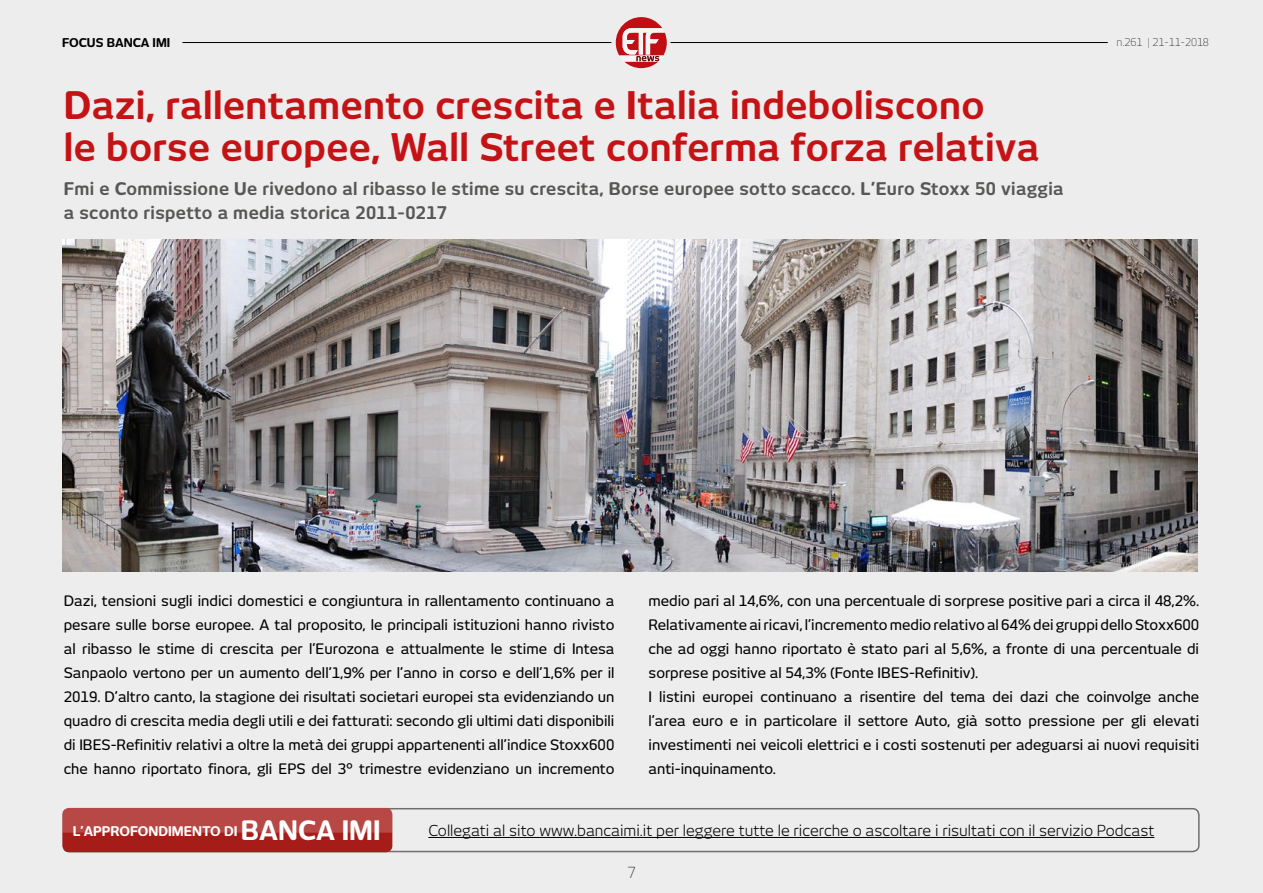
<style>
.page{position:relative;width:1263px;height:893px;background:#ededed}
.page>*{position:absolute;margin:0;border:0;box-sizing:border-box;transform-origin:0 0}
.t1{font:700 37.5px/42px "New June";letter-spacing:.01em;color:#c51315}
.t2{font:700 17.25px/24px "New June";letter-spacing:.02em;color:#575756}
.t3{font:15px "New June";color:#000}
.t4{font:15px "New June Fine";color:#000}
.t5{font:500 14.25px/24px "New June";color:#000;text-align:justify}
.t6{font:700 13.2px "New June";color:#fff}
.t7{font:700 12px "New June";color:#000}
.t8{font:10.5px "New June Fine";color:#000}
.s1{font-size:26.4px}
</style>
<div class="page">
<img style="left:62px;top:240px;width:1135px;height:331px">
<hr style="left:182px;top:42px;width:429px;height:1px;background:#000">
<hr style="left:670px;top:42px;width:438px;height:1px;background:#000">
<svg style="left:616px;top:17px;width:51px;height:51px"></svg>
<hr style="left:428px;top:837px;width:726px;height:1px;background:#000">
<div style="left:63px;top:808px;width:1136px;height:44px;border:2px solid #706f6f;border-radius:6px"></div>
<div style="left:62px;top:808px;width:330px;height:44px;background:#a61c19;border-radius:7px"></div>
<div style="left:62px;top:808px;width:330px;height:25px;background:#b74846"></div>
<p class="t7" style="left:62px;top:36px;width:110px">FOCUS BANCA IMI</p>
<p class="t8" style="left:1116px;top:36px;width:94px">n.261 | 21-11-2018</p>
<h1 class="t1" style="left:64px;top:84px;width:977px">Dazi, rallentamento crescita e Italia indeboliscono<br>le borse europee, Wall Street conferma forza relativa</h1>
<p class="t2" style="left:64px;top:177px;width:1001px">Fmi e Commissione Ue rivedono al ribasso le stime su crescita, Borse europee sotto scacco. L’Euro Stoxx 50 viaggia a sconto rispetto a media storica 2011-0217</p>
<p class="t5" style="left:64px;top:589px;width:552px">Dazi, tensioni sugli indici domestici e congiuntura in rallentamento continuano a pesare sulle borse europee. A tal proposito, le principali istituzioni hanno rivisto al ribasso le stime di crescita per l’Eurozona e attualmente le stime di Intesa Sanpaolo vertono per un aumento dell’1,9% per l’anno in corso e dell’1,6% per il 2019. D’altro canto, la stagione dei risultati societari europei sta evidenziando un quadro di crescita media degli utili e dei fatturati: secondo gli ultimi dati disponibili di IBES-Refinitiv relativi a oltre la metà dei gruppi appartenenti all’indice Stoxx600 che hanno riportato finora, gli EPS del 3° trimestre evidenziano un incremento</p>
<p class="t5" style="left:648px;top:589px;width:552px;text-align:left">medio pari al 14,6%, con una percentuale di sorprese positive pari a circa il 48,2%.<br>Relativamente ai ricavi, l’incremento medio relativo al 64% dei gruppi dello Stoxx600 che ad oggi hanno riportato è stato pari al 5,6%, a fronte di una percentuale di sorprese positive al 54,3% (Fonte IBES-Refinitiv).<br>I listini europei continuano a risentire del tema dei dazi che coinvolge anche l’area euro e in particolare il settore Auto, già sotto pressione per gli elevati investimenti nei veicoli elettrici e i costi sostenuti per adeguarsi ai nuovi requisiti anti-inquinamento.</p>
<p class="t6" style="left:73px;top:823px;width:309px">L’APPROFONDIMENTO DI <span class="s1">BANCA IMI</span></p>
<p class="t3" style="left:428px;top:822px;width:727px">Collegati al sito www.bancaimi.it per leggere tutte le ricerche o ascoltare i risultati con il servizio Podcast</p>
<p class="t4" style="left:627px;top:863px;width:10px">7</p>
</div>
